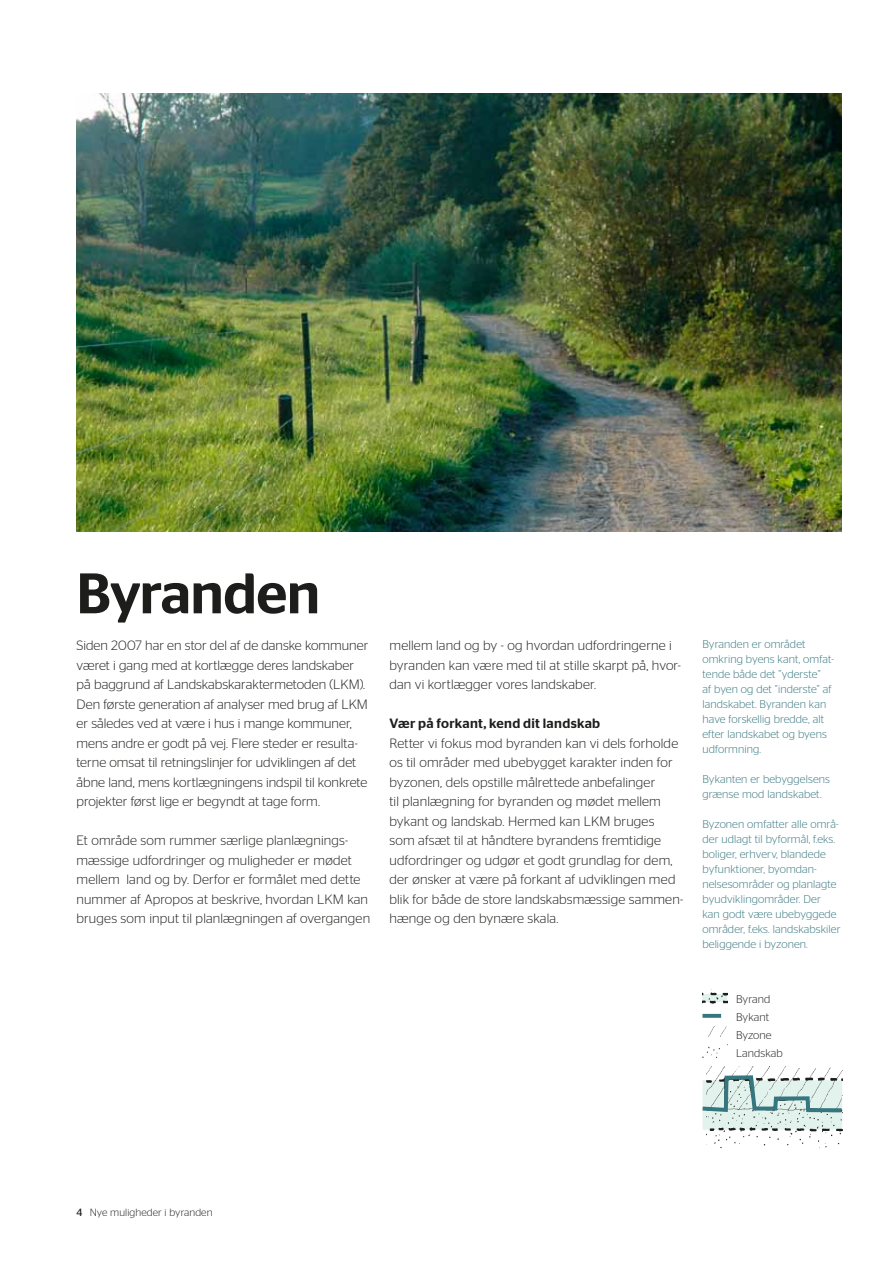
<style>
.page{position:relative;width:893px;height:1263px;background:#fff}
.page>*{position:absolute;margin:0;border:0;box-sizing:border-box;transform-origin:0 0}
.t1{font:500 57px "Stag Sans";letter-spacing:-.01em;color:#1d1d1b}
.t2{font:300 13.5px/19.5px "Stag Sans";letter-spacing:.005em;color:#1d1d1b}
.t3{font:500 13.5px "Stag Sans";letter-spacing:.02em;color:#1d1d1b}
.t4{font:300 11.25px/15px "Stag Sans";letter-spacing:.01em;color:#36767e}
.t5{font:300 11.25px/18px "Stag Sans";letter-spacing:.01em;color:#1d1d1b}
.t6{font:300 10.5px "Stag Sans";letter-spacing:.01em;color:#1d1d1b}
.s1{font-weight:400}
</style>
<div class="page">
<img style="left:77px;top:94px;width:765px;height:437px">
<img style="left:706px;top:1067px;width:136px;height:80px">
<svg style="left:702px;top:1014px;width:19px;height:4px"></svg>
<img style="left:708px;top:1027px;width:18px;height:10px">
<img style="left:702px;top:1046px;width:18px;height:12px">
<img style="left:702px;top:1000px;width:25px;height:4px">
<img style="left:702px;top:992px;width:25px;height:8px">
<svg style="left:702px;top:1073px;width:141px;height:41px;background:#c0d4d2"></svg>
<h1 class="t1" style="left:77px;top:561px;width:245px">Byranden</h1>
<p class="t2" style="left:77px;top:636px;width:293px">Siden 2007 har en stor del af de danske kommuner været i gang med at kortlægge deres landskaber på baggrund af Landskabskaraktermetoden (LKM).<br>Den første generation af analyser med brug af LKM er således ved at være i hus i mange kommuner, mens andre er godt på vej. Flere steder er resulta&shy;terne omsat til retningslinjer for udviklingen af det åbne land, mens kortlægningens indspil til konkrete projekter først lige er begyndt at tage form.</p>
<p class="t2" style="left:77px;top:830px;width:295px">Et område som rummer særlige planlægnings&shy;mæssige udfordringer og muligheder er mødet mellem land og by. Derfor er formålet med dette nummer af Apropos at beskrive, hvordan LKM kan bruges som input til planlægningen af overgangen</p>
<p class="t2" style="left:389px;top:635px;width:293px">mellem land og by - og hvordan udfordringerne i byranden kan være med til at stille skarpt på, hvor&shy;dan vi kortlægger vores landskaber.</p>
<p class="t3" style="left:389px;top:716px;width:212px">Vær på forkant, kend dit landskab</p>
<p class="t2" style="left:389px;top:733px;width:295px">Retter vi fokus mod byranden kan vi dels forholde os til områder med ubebygget karakter inden for byzonen, dels opstille målrettede anbefalinger<br>til planlægning for byranden og mødet mellem bykant og landskab. Hermed kan LKM bruges<br>som afsæt til at håndtere byrandens fremtidige udfordringer og udgør et godt grundlag for dem, der ønsker at være på forkant af udviklingen med blik for både de store landskabsmæssige sammen&shy;hænge og den bynære skala.</p>
<p class="t4" style="left:702px;top:636px;width:133px">Byranden er området omkring byens kant, omfat&shy;tende både det ”yderste”<br>af byen og det ”inderste” af landskabet. Byranden kan have forskellig bredde, alt efter landskabet og byens udformning.</p>
<p class="t4" style="left:702px;top:771px;width:129px">Bykanten er bebyggelsens grænse mod landskabet.</p>
<p class="t4" style="left:702px;top:816px;width:140px">Byzonen omfatter alle områ&shy;der udlagt til byformål, f.eks. boliger, erhverv, blandede byfunktioner, byomdan&shy;nelsesområder og planlagte byudviklingområder. Der kan godt være ubebyggede områder, f.eks. landskabskiler beliggende i byzonen.</p>
<p class="t5" style="left:736px;top:990px;width:48px">Byrand<br>Bykant<br>Byzone<br>Landskab</p>
<p class="t6" style="left:77px;top:1206px;width:138px"><span class="s1">4</span> Nye muligheder i byranden</p>
</div>
